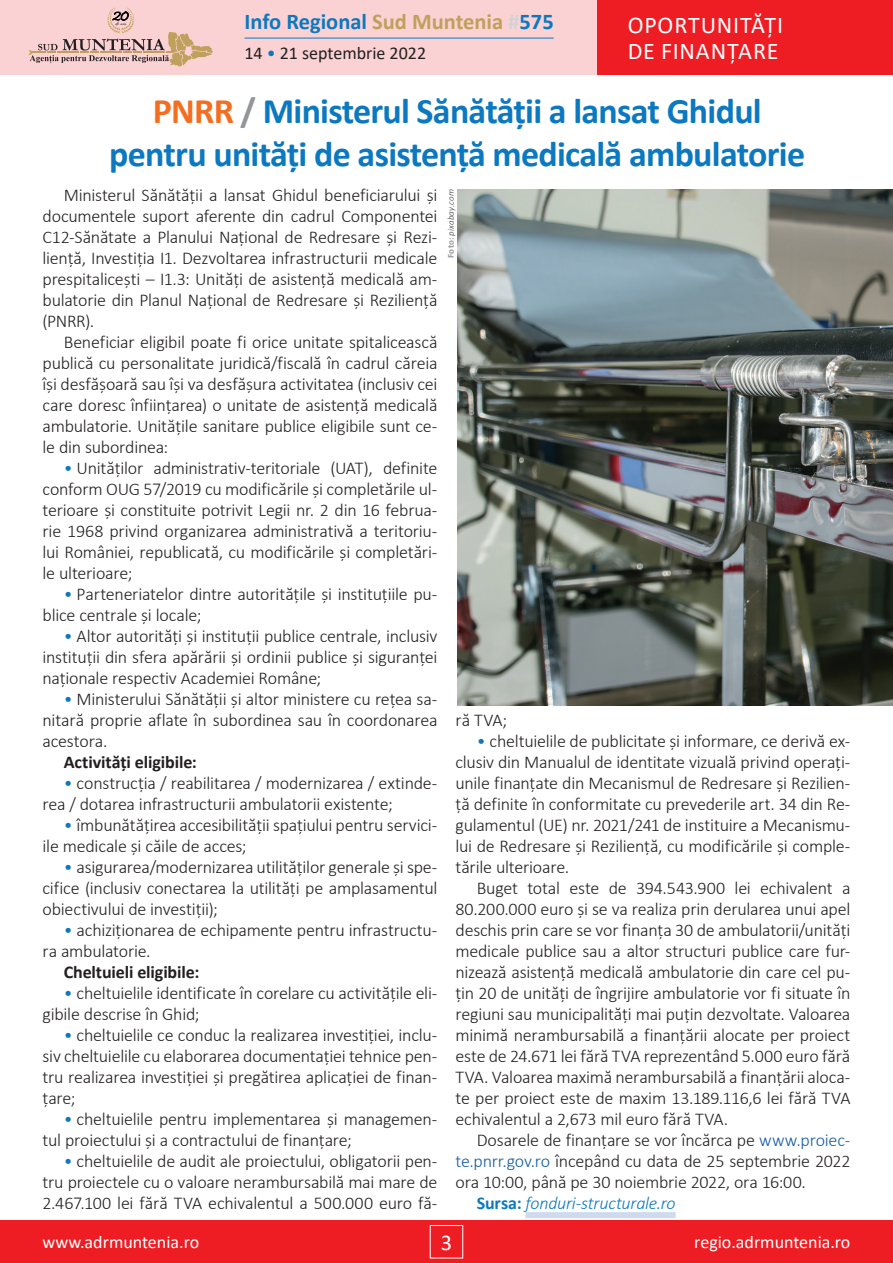
<style>
.page{position:relative;width:893px;height:1263px;background:#fff}
.page>*{position:absolute;margin:0;border:0;box-sizing:border-box;transform-origin:0 0}
.t1{font:700 36px/43.2px "Calibri";letter-spacing:-.02em;color:#0c78bf;text-align:center}
.t2{font:24px/25.5px "Calibri";letter-spacing:.035em;color:#fff}
.t3{font:700 22.5px "Calibri";color:#0c78bf}
.t4{font:22.5px "Calibri";color:#fff}
.t5{font:300 18px/21px "Calibri";letter-spacing:-.015em;color:#231f20;text-align:justify}
.t6{font:700 18px "Calibri";letter-spacing:-.005em;color:#231f20}
.t7{font:18px "Calibri";color:#fff}
.t8{font:italic 300 18px "Calibri";letter-spacing:-.015em;color:#0c78bf}
.t9{font:18px "Calibri";color:#231f20}
.t10{font:italic 300 9px "Calibri";letter-spacing:.015em;color:#3e3e3f}
.s1{color:#bfa05c}
.s2{color:#d1d2d4}
.s3{color:#0c78bf}
.s4{color:#f36e21}
.s5{color:#939598}
.s6{font-weight:700;font-style:normal;color:#939598}
.s7{color:#175d9e}
.s8{font-weight:700;font-style:normal}
</style>
<div class="page">
<div style="left:0;top:1220px;width:893px;height:43px;background:#ee1d23"></div>
<div style="left:430px;top:1225px;width:33px;height:33px;border:1px solid #fff"></div>
<div style="left:0;top:0;width:893px;height:75px;background:#fbd2d3"></div>
<div style="left:597px;top:0;width:296px;height:75px;background:#ee1d23"></div>
<hr style="left:244px;top:38px;width:310px;height:1px;background:#0c78bf">
<svg style="left:29px;top:8px;width:184px;height:58px"></svg>
<div style="left:525px;top:1212px;width:151px;height:6px;background:#cedaee"></div>
<img style="left:457px;top:189px;width:436px;height:516px">
<h2 class="t2" style="left:628px;top:12px;width:157px">OPORTUNITĂȚI<br>DE FINANȚARE</h2>
<p class="t3" style="left:244px;top:6px;width:311px">Info Regional <span class="s1">Sud Muntenia</span> <span class="s2">#</span>575</p>
<p class="t9" style="left:244px;top:41px;width:183px">14 <span class="s3">•</span> 21 septembrie 2022</p>
<h1 class="t1" style="left:109px;top:89px;width:697px"><span class="s4">PNRR</span> <span class="s5">/</span> Ministerul Sănătății a lansat Ghidul pentru unități de asistență medicală ambulatorie</h1>
<p class="t5" style="left:43px;top:184px;width:396px;text-indent:21px">Ministerul Sănătății a lansat Ghidul beneficiarului și documentele suport aferente din cadrul Componentei C12-Sănătate a Planului Național de Redresare și Rezi&shy;liență, Investiția I1. Dezvoltarea infrastructurii medicale prespitalicești – I1.3: Unități de asistență medicală am&shy;bulatorie din Planul Național de Redresare și Reziliență (PNRR).</p>
<p class="t5" style="left:43px;top:331px;width:396px;text-indent:21px">Beneficiar eligibil poate fi orice unitate spitalicească publică cu personalitate juridică/fiscală în cadrul căreia își desfășoară sau își va desfășura activitatea (inclusiv cei care doresc înființarea) o unitate de asistență medicală ambulatorie. Unitățile sanitare publice eligibile sunt ce&shy;le din subordinea:</p>
<p class="t5" style="left:43px;top:457px;width:396px;text-indent:21px"><span class="s3">•</span> Unităților administrativ-teritoriale (UAT), definite conform OUG 57/2019 cu modificările și completările ul&shy;terioare și constituite potrivit Legii nr. 2 din 16 februa&shy;rie 1968 privind organizarea administrativă a teritoriu&shy;lui României, republicată, cu modificările și completări&shy;le ulterioare;</p>
<p class="t5" style="left:43px;top:583px;width:396px;text-indent:21px"><span class="s3">•</span> Parteneriatelor dintre autoritățile și instituțiile pu&shy;blice centrale și locale;</p>
<p class="t5" style="left:43px;top:625px;width:396px;text-indent:21px"><span class="s3">•</span> Altor autorități și instituții publice centrale, inclusiv instituții din sfera apărării și ordinii publice și siguranței naționale respectiv Academiei Române;</p>
<p class="t5" style="left:43px;top:688px;width:396px;text-indent:21px"><span class="s3">•</span> Ministerului Sănătății și altor ministere cu rețea sa&shy;nitară proprie aflate în subordinea sau în coordonarea acestora.</p>
<p class="t6" style="left:64px;top:749px;width:135px">Activități eligibile:</p>
<p class="t5" style="left:43px;top:773px;width:396px;text-indent:21px"><span class="s3">•</span> construcția / reabilitarea / modernizarea / extinde&shy;rea / dotarea infrastructurii ambulatorii existente;</p>
<p class="t5" style="left:43px;top:815px;width:396px;text-indent:21px"><span class="s3">•</span> îmbunătățirea accesibilității spațiului pentru servici&shy;ile medicale și căile de acces;</p>
<p class="t5" style="left:43px;top:857px;width:396px;text-indent:21px"><span class="s3">•</span> asigurarea/modernizarea utilităților generale și spe&shy;cifice (inclusiv conectarea la utilități pe amplasamentul obiectivului de investiții);</p>
<p class="t5" style="left:43px;top:920px;width:396px;text-indent:21px"><span class="s3">•</span> achiziționarea de echipamente pentru infrastructu&shy;ra ambulatorie.</p>
<p class="t6" style="left:64px;top:960px;width:137px">Cheltuieli eligibile:</p>
<p class="t5" style="left:43px;top:983px;width:396px;text-indent:21px"><span class="s3">•</span> cheltuielile identificate în corelare cu activitățile eli&shy;gibile descrise în Ghid;</p>
<p class="t5" style="left:43px;top:1025px;width:396px;text-indent:21px"><span class="s3">•</span> cheltuielile ce conduc la realizarea investiției, inclu&shy;siv cheltuielile cu elaborarea documentației tehnice pen&shy;tru realizarea investiției și pregătirea aplicației de finan&shy;țare;</p>
<p class="t5" style="left:43px;top:1109px;width:396px;text-indent:21px"><span class="s3">•</span> cheltuielile pentru implementarea și managemen&shy;tul proiectului și a contractului de finanțare;</p>
<p class="t5" style="left:43px;top:1151px;width:396px;text-indent:21px"><span class="s3">•</span> cheltuielile de audit ale proiectului, obligatorii pen&shy;tru proiectele cu o valoare nerambursabilă mai mare de 2.467.100 lei fără TVA echivalentul a 500.000 euro fă-</p>
<p class="t10" style="left:445px;top:258px;width:70px;rotate:-90deg"><span class="s6">Foto:</span> pixabay.com</p>
<p class="t5" style="left:455px;top:709px;width:53px">ră TVA;</p>
<p class="t5" style="left:455px;top:730px;width:396px;text-indent:21px"><span class="s3">•</span> cheltuielile de publicitate și informare, ce derivă ex&shy;clusiv din Manualul de identitate vizuală privind operați&shy;unile finanțate din Mecanismul de Redresare și Rezilien&shy;ță definite în conformitate cu prevederile art. 34 din Re&shy;gulamentul (UE) nr. 2021/241 de instituire a Mecanismu&shy;lui de Redresare și Reziliență, cu modificările și comple&shy;tările ulterioare.</p>
<p class="t5" style="left:455px;top:877px;width:396px;text-indent:21px">Buget total este de 394.543.900 lei echivalent a 80.200.000 euro și se va realiza prin derularea unui apel deschis prin care se vor finanța 30 de ambulatorii/unități medicale publice sau a altor structuri publice care fur&shy;nizează asistență medicală ambulatorie din care cel pu&shy;țin 20 de unități de îngrijire ambulatorie vor fi situate în regiuni sau municipalități mai puțin dezvoltate. Valoarea minimă nerambursabilă a finanțării alocate per proiect este de 24.671 lei fără TVA reprezentând 5.000 euro fără TVA. Valoarea maximă nerambursabilă a finanțării aloca&shy;te per proiect este de maxim 13.189.116,6 lei fără TVA echivalentul a 2,673 mil euro fără TVA.</p>
<p class="t5" style="left:477px;top:1129px;width:375px">Dosarele de finanțare se vor încărca pe <span class="s7">www.proiec-</span></p>
<p class="t5" style="left:455px;top:1150px;width:396px"><span class="s7">te.pnrr.gov.ro</span> începând cu data de 25 septembrie 2022</p>
<p class="t5" style="left:455px;top:1171px;width:352px">ora 10:00, până pe 30 noiembrie 2022, ora 16:00.</p>
<p class="t8" style="left:477px;top:1192px;width:200px"><span class="s8">Sursa:</span> fonduri-structurale.ro</p>
<p class="t7" style="left:43px;top:1230px;width:158px">www.adrmuntenia.ro</p>
<p class="t4" style="left:441px;top:1226px;width:13px">3</p>
<p class="t7" style="left:694px;top:1230px;width:158px">regio.adrmuntenia.ro</p>
</div>
